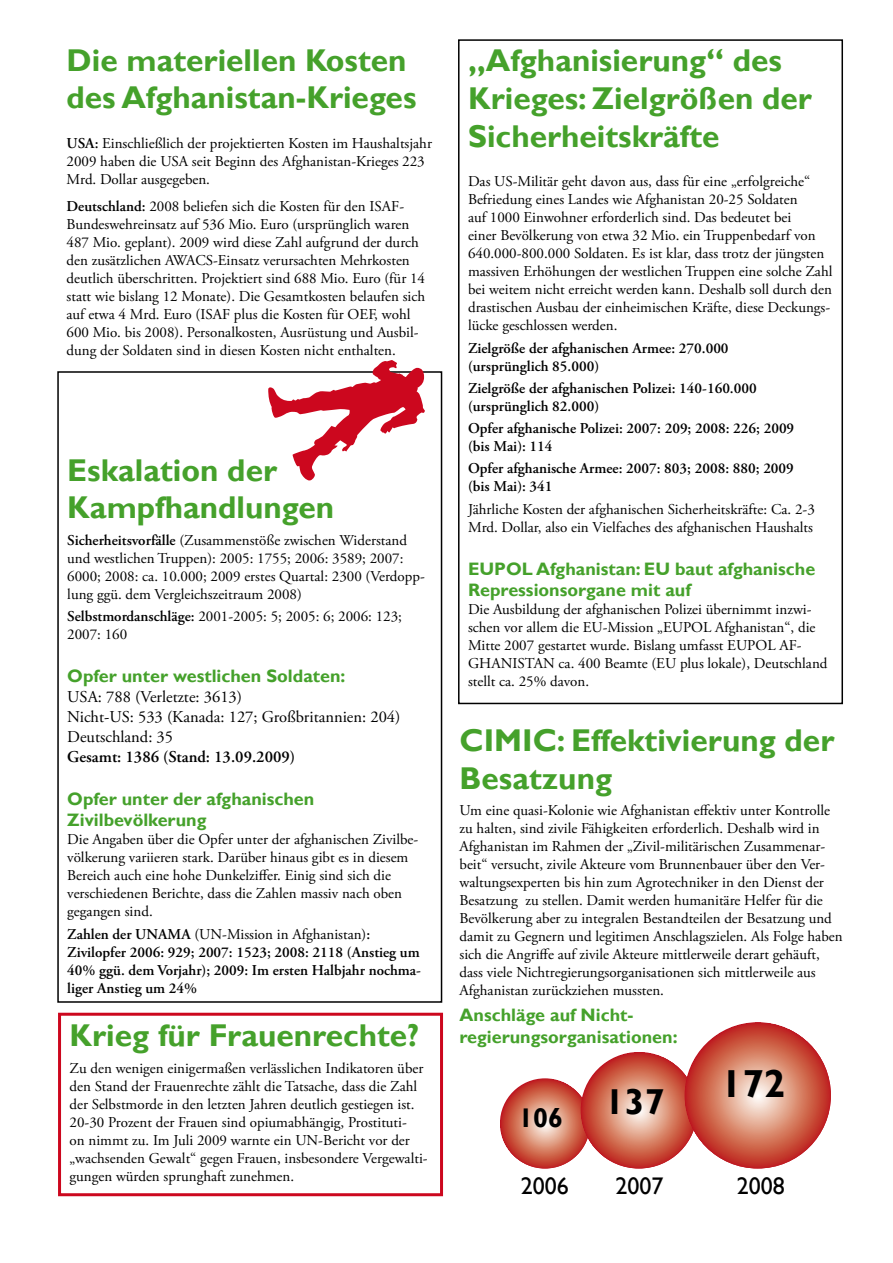
<style>
.page{position:relative;width:893px;height:1263px;background:#fff}
.page>*{position:absolute;margin:0;border:0;box-sizing:border-box;transform-origin:0 0}
.t1{font:303px "NATO Kit";color:#cc071e}
.t2{font:700 39px "Gill Sans";color:#000}
.t3{font:700 31.5px/37.8px "Gill Sans";color:#45a12b}
.t4{font:700 27px "Gill Sans";color:#000}
.t5{font:24px "Gill Sans";color:#000}
.t6{font:700 18px/21.6px "Gill Sans";color:#45a12b}
.t7{font:16.5px/19.8px "Adobe Garamond Pro";color:#000}
.t8{font:600 16.5px "Adobe Garamond Pro";color:#000}
.t9{font:15px/18px "Adobe Garamond Pro";color:#000}
.t10{font:600 15px/18px "Adobe Garamond Pro";color:#000}
.s1{font-weight:600}
.s2{font-weight:400}
</style>
<div class="page">
<div style="left:57px;top:371px;width:385px;height:632px;border:2px solid #000"></div>
<div style="left:458px;top:39px;width:385px;height:665px;border:2px solid #000"></div>
<div style="left:58px;top:1013px;width:385px;height:183px;border:3px solid #cc071e"></div>
<svg style="left:500px;top:1078px;width:90px;height:90px;background:#d3705c"></svg>
<svg style="left:581px;top:1052px;width:116px;height:116px;background:#d3705c"></svg>
<svg style="left:685px;top:1022px;width:146px;height:146px;background:#d26d5a"></svg>
<h3 class="t3" style="left:67px;top:41px;width:351px">Die materiellen Kosten des Afghanistan-Krieges</h3>
<p class="t9" style="left:67px;top:135px;width:367px"><span class="s1">USA:</span> Einschließlich der projektierten Kosten im Haushaltsjahr<br>2009 haben die USA seit Beginn des Afghanistan-Krieges 223<br>Mrd. Dollar ausgegeben.</p>
<p class="t9" style="left:67px;top:197px;width:360px"><span class="s1">Deutschland:</span> 2008 beliefen sich die Kosten für den ISAF-Bundeswehreinsatz auf 536 Mio. Euro (ursprünglich waren 487 Mio. geplant). 2009 wird diese Zahl aufgrund der durch den zusätzlichen AWACS-Einsatz verursachten Mehrkosten deutlich überschritten. Projektiert sind 688 Mio. Euro (für 14 statt wie bislang 12 Monate). Die Gesamtkosten belaufen sich auf etwa 4 Mrd. Euro (ISAF plus die Kosten für OEF, wohl 600 Mio. bis 2008). Personalkosten, Ausrüstung und Ausbil&shy;dung der Soldaten sind in diesen Kosten nicht enthalten.</p>
<h1 class="t1" style="left:264px;top:199px;width:165px">P</h1>
<h3 class="t3" style="left:67px;top:451px;width:268px">Eskalation der<br>Kampfhandlungen</h3>
<p class="t9" style="left:67px;top:532px;width:359px"><span class="s1">Sicherheitsvorfälle</span> (Zusammenstöße zwischen Widerstand und westlichen Truppen): 2005: 1755; 2006: 3589; 2007:<br>6000; 2008: ca. 10.000; 2009 erstes Quartal: 2300 (Verdopp&shy;lung ggü. dem Vergleichszeitraum 2008)</p>
<p class="t9" style="left:67px;top:608px;width:336px"><span class="s1">Selbstmordanschläge:</span> 2001-2005: 5; 2005: 6; 2006: 123;<br>2007: 160</p>
<p class="t6" style="left:67px;top:665px;width:280px">Opfer unter westlichen Soldaten:</p>
<p class="t7" style="left:67px;top:688px;width:335px">USA: 788 (Verletzte: 3613)<br>Nicht-US: 533 (Kanada: 127; Großbritannien: 204)<br>Deutschland: 35</p>
<p class="t8" style="left:67px;top:747px;width:229px">Gesamt: 1386 (Stand: 13.09.2009)</p>
<p class="t6" style="left:67px;top:788px;width:249px">Opfer unter der afghanischen<br>Zivilbevölkerung</p>
<p class="t9" style="left:67px;top:831px;width:353px">Die Angaben über die Opfer unter der afghanischen Zivilbe&shy;völkerung variieren stark. Darüber hinaus gibt es in diesem Bereich auch eine hohe Dunkelziffer. Einig sind sich die verschiedenen Berichte, dass die Zahlen massiv nach oben gegangen sind.</p>
<p class="t10" style="left:67px;top:925px;width:355px">Zahlen der UNAMA <span class="s2">(UN-Mission in Afghanistan)</span>:<br>Zivilopfer 2006: 929; 2007: 1523; 2008: 2118 (Anstieg um 40% ggü. dem Vorjahr); 2009: Im ersten Halbjahr nochma&shy;liger Anstieg um 24%</p>
<h3 class="t3" style="left:70px;top:1016px;width:351px">Krieg für Frauenrechte?</h3>
<p class="t9" style="left:70px;top:1059px;width:360px">Zu den wenigen einigermaßen verlässlichen Indikatoren über den Stand der Frauenrechte zählt die Tatsache, dass die Zahl der Selbstmorde in den letzten Jahren deutlich gestiegen ist.<br>20-30 Prozent der Frauen sind opiumabhängig, Prostituti-<br>on nimmt zu. Im Juli 2009 warnte ein UN-Bericht vor der „wachsenden Gewalt“ gegen Frauen, insbesondere Vergewalti&shy;gungen würden sprunghaft zunehmen.</p>
<h3 class="t3" style="left:468px;top:41px;width:345px">„Afghanisierung“ des<br>Krieges: Zielgrößen der<br>Sicherheitskräfte</h3>
<p class="t9" style="left:468px;top:173px;width:366px">Das US-Militär geht davon aus, dass für eine „erfolgreiche“ Befriedung eines Landes wie Afghanistan 20-25 Soldaten<br>auf 1000 Einwohner erforderlich sind. Das bedeutet bei<br>einer Bevölkerung von etwa 32 Mio. ein Truppenbedarf von 640.000-800.000 Soldaten. Es ist klar, dass trotz der jüngsten massiven Erhöhungen der westlichen Truppen eine solche Zahl bei weitem nicht erreicht werden kann. Deshalb soll durch den drastischen Ausbau der einheimischen Kräfte, diese Deckungs&shy;lücke geschlossen werden.</p>
<p class="t10" style="left:468px;top:339px;width:262px">Zielgröße der afghanischen Armee: 270.000 (ursprünglich 85.000)</p>
<p class="t10" style="left:468px;top:379px;width:290px">Zielgröße der afghanischen Polizei: 140-160.000 (ursprünglich 82.000)</p>
<p class="t10" style="left:468px;top:419px;width:328px">Opfer afghanische Polizei: 2007: 209; 2008: 226; 2009 (bis Mai): 114</p>
<p class="t10" style="left:468px;top:460px;width:327px">Opfer afghanische Armee: 2007: 803; 2008: 880; 2009 (bis Mai): 341</p>
<p class="t9" style="left:468px;top:500px;width:348px">Jährliche Kosten der afghanischen Sicherheitskräfte: Ca. 2-3<br>Mrd. Dollar, also ein Vielfaches des afghanischen Haushalts</p>
<p class="t6" style="left:468px;top:558px;width:349px">EUPOL Afghanistan: EU baut afghanische<br>Repressionsorgane mit auf</p>
<p class="t9" style="left:468px;top:601px;width:361px">Die Ausbildung der afghanischen Polizei übernimmt inzwi&shy;schen vor allem die EU-Mission „EUPOL Afghanistan“, die Mitte 2007 gestartet wurde. Bislang umfasst EUPOL AF-GHANISTAN ca. 400 Beamte (EU plus lokale), Deutschland stellt ca. 25% davon.</p>
<h3 class="t3" style="left:459px;top:721px;width:376px">CIMIC: Effektivierung der<br>Besatzung</h3>
<p class="t9" style="left:459px;top:802px;width:385px">Um eine quasi-Kolonie wie Afghanistan effektiv unter Kontrolle zu halten, sind zivile Fähigkeiten erforderlich. Deshalb wird in Afghanistan im Rahmen der „Zivil-militärischen Zusammenar&shy;beit“ versucht, zivile Akteure vom Brunnenbauer über den Ver&shy;waltungsexperten bis hin zum Agrotechniker in den Dienst der Besatzung zu stellen. Damit werden humanitäre Helfer für die Bevölkerung aber zu integralen Bestandteilen der Besatzung und damit zu Gegnern und legitimen Anschlagszielen. Als Folge haben sich die Angriffe auf zivile Akteure mittlerweile derart gehäuft, dass viele Nichtregierungsorganisationen sich mittlerweile aus Afghanistan zurückziehen mussten.</p>
<p class="t6" style="left:459px;top:1004px;width:220px">Anschläge auf Nicht&shy;regierungsorganisationen:</p>
<h3 class="t4" style="left:518px;top:1102px;width:148px">106 <sup>137</sup></h3>
<h2 class="t2" style="left:721px;top:1061px;width:66px">172</h2>
<h3 class="t5" style="left:521px;top:1171px;width:49px">2006</h3>
<h3 class="t5" style="left:615px;top:1171px;width:49px">2007</h3>
<h3 class="t5" style="left:737px;top:1171px;width:49px">2008</h3>
</div>
